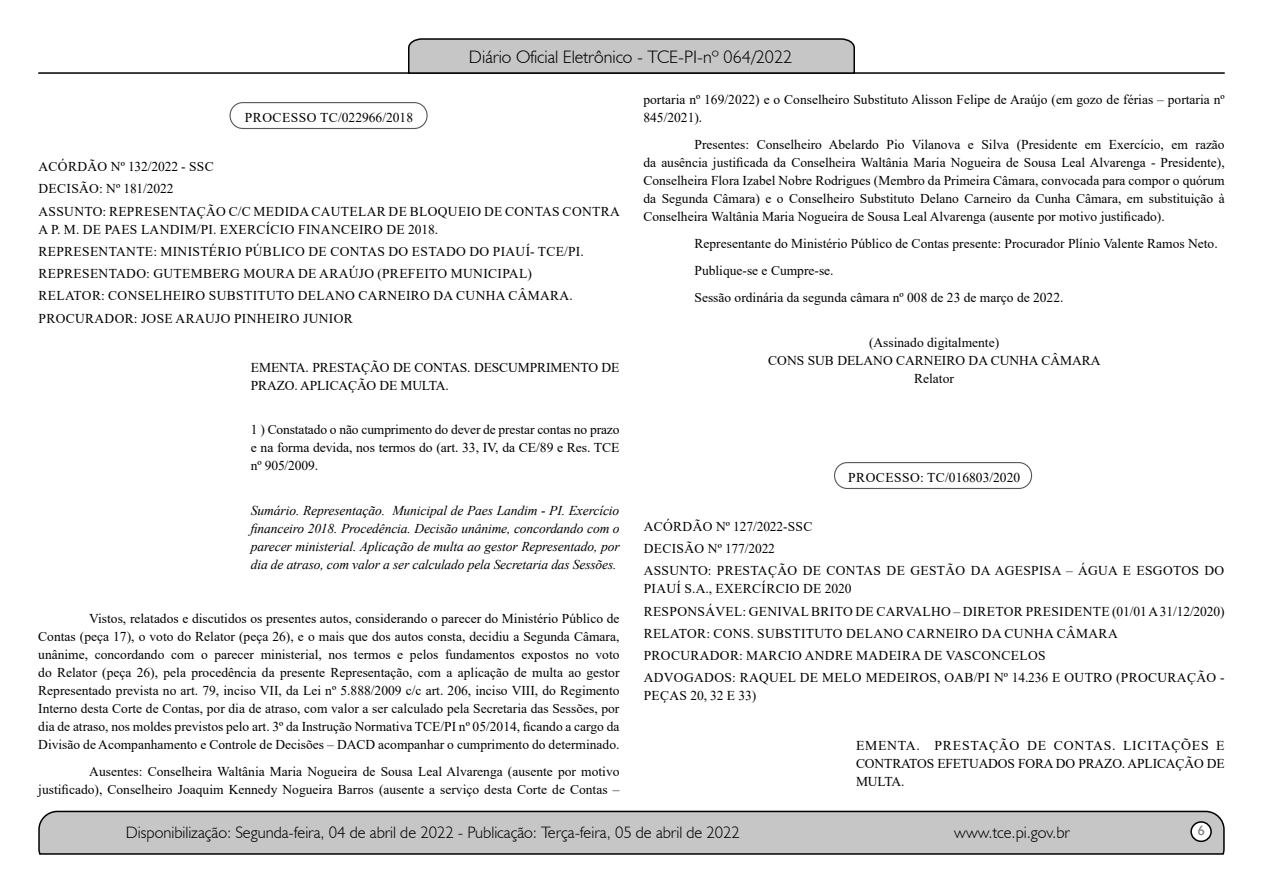
<style>
.page{position:relative;width:1263px;height:893px;background:#fff}
.page>*{position:absolute;margin:0;border:0;box-sizing:border-box;transform-origin:0 0}
.t1{font:300 18px "Humanist 521 BT";color:#000}
.t2{font:300 16.5px "Humanist 521 BT";color:#000}
.t3{font:15px "Estrangelo Edessa";color:#808080}
.t4{font:13.5px/18px "Times New Roman";color:#000;text-align:justify}
.t5{font:13.5px/22.2px "Times New Roman";letter-spacing:.025em;color:#000}
.t6{font:italic 13.5px/18px "Times New Roman";letter-spacing:-.01em;color:#000;text-align:justify}
.t7{font:13.5px "Times New Roman";letter-spacing:.02em;color:#000}
</style>
<div class="page">
<svg style="left:38px;top:810px;width:1187px;height:45px;background:#b9b9b9"></svg>
<div style="left:1191px;top:822px;width:20px;height:19px;background:#fff;border-radius:50%"></div>
<div style="left:1190px;top:821px;width:22px;height:21px;border:2px solid #000;border-radius:50%"></div>
<hr style="left:38px;top:72px;width:1187px;height:2px;background:#000">
<svg style="left:407px;top:38px;width:449px;height:36px;background:#b4b4b4"></svg>
<div style="left:229px;top:102px;width:199px;height:27px;border:1px solid #575756;border-radius:13px"></div>
<div style="left:834px;top:462px;width:198px;height:27px;border:1px solid #575756;border-radius:13px"></div>
<h1 class="t1" style="left:469px;top:46px;width:325px">Diário Oficial Eletrônico - TCE-PI-nº 064/2022</h1>
<p class="t7" style="left:245px;top:108px;width:170px">PROCESSO TC/022966/2018</p>
<p class="t5" style="left:39px;top:155px;width:583px">ACÓRDÃO Nº 132/2022 - SSC<br>DECISÃO: Nº 181/2022<br>ASSUNTO: REPRESENTAÇÃO C/C MEDIDA CAUTELAR DE BLOQUEIO DE CONTAS CONTRA</p>
<p class="t5" style="left:39px;top:217px;width:547px">A P. M. DE PAES LANDIM/PI. EXERCÍCIO FINANCEIRO DE 2018.<br>REPRESENTANTE: MINISTÉRIO PÚBLICO DE CONTAS DO ESTADO DO PIAUÍ- TCE/PI.<br>REPRESENTADO: GUTEMBERG MOURA DE ARAÚJO (PREFEITO MUNICIPAL)<br>RELATOR: CONSELHEIRO SUBSTITUTO DELANO CARNEIRO DA CUNHA CÂMARA.<br>PROCURADOR: JOSE ARAUJO PINHEIRO JUNIOR</p>
<p class="t4" style="left:251px;top:358px;width:370px">EMENTA. PRESTAÇÃO DE CONTAS. DESCUMPRIMENTO DE<br>PRAZO. APLICAÇÃO DE MULTA.</p>
<p class="t4" style="left:251px;top:420px;width:370px">1 ) Constatado o não cumprimento do dever de prestar contas no prazo e na forma devida, nos termos do (art. 33, IV, da CE/89 e Res. TCE nº 905/2009.</p>
<p class="t6" style="left:251px;top:501px;width:370px">Sumário. Representação. Municipal de Paes Landim - PI. Exercício financeiro 2018. Procedência. Decisão unânime, concordando com o parecer ministerial. Aplicação de multa ao gestor Representado, por dia de atraso, com valor a ser calculado pela Secretaria das Sessões.</p>
<p class="t4" style="left:38px;top:609px;width:583px;text-indent:51px">Vistos, relatados e discutidos os presentes autos, considerando o parecer do Ministério Público de Contas (peça 17), o voto do Relator (peça 26), e o mais que dos autos consta, decidiu a Segunda Câmara, unânime, concordando com o parecer ministerial, nos termos e pelos fundamentos expostos no voto do Relator (peça 26), pela procedência da presente Representação, com a aplicação de multa ao gestor Representado prevista no art. 79, inciso VII, da Lei nº 5.888/2009 c/c art. 206, inciso VIII, do Regimento Interno desta Corte de Contas, por dia de atraso, com valor a ser calculado pela Secretaria das Sessões, por dia de atraso, nos moldes previstos pelo art. 3º da Instrução Normativa TCE/PI nº 05/2014, ficando a cargo da Divisão de Acompanhamento e Controle de Decisões – DACD acompanhar o cumprimento do determinado.</p>
<p class="t4" style="left:38px;top:762px;width:583px;text-align:right">Ausentes: Conselheira Waltânia Maria Nogueira de Sousa Leal Alvarenga (ausente por motivo justificado), Conselheiro Joaquim Kennedy Nogueira Barros (ausente a serviço desta Corte de Contas –</p>
<p class="t4" style="left:643px;top:90px;width:583px">portaria nº 169/2022) e o Conselheiro Substituto Alisson Felipe de Araújo (em gozo de férias – portaria nº<br>845/2021).</p>
<p class="t4" style="left:643px;top:135px;width:583px;text-indent:51px">Presentes: Conselheiro Abelardo Pio Vilanova e Silva (Presidente em Exercício, em razão da ausência justificada da Conselheira Waltânia Maria Nogueira de Sousa Leal Alvarenga - Presidente), Conselheira Flora Izabel Nobre Rodrigues (Membro da Primeira Câmara, convocada para compor o quórum da Segunda Câmara) e o Conselheiro Substituto Delano Carneiro da Cunha Câmara, em substituição à Conselheira Waltânia Maria Nogueira de Sousa Leal Alvarenga (ausente por motivo justificado).</p>
<p class="t4" style="left:694px;top:229px;width:525px;line-height:27px;text-align:left">Representante do Ministério Público de Contas presente: Procurador Plínio Valente Ramos Neto.<br>Publique-se e Cumpre-se.<br>Sessão ordinária da segunda câmara nº 008 de 23 de março de 2022.</p>
<p class="t4" style="left:768px;top:333px;width:334px;text-align:center">(Assinado digitalmente)<br>CONS SUB DELANO CARNEIRO DA CUNHA CÂMARA<br>Relator</p>
<p class="t4" style="left:848px;top:468px;width:173px">PROCESSO: TC/016803/2020</p>
<p class="t5" style="left:644px;top:515px;width:582px">ACÓRDÃO Nº 127/2022-SSC<br>DECISÃO Nº 177/2022<br>ASSUNTO: PRESTAÇÃO DE CONTAS DE GESTÃO DA AGESPISA – ÁGUA E ESGOTOS DO</p>
<p class="t5" style="left:644px;top:577px;width:582px">PIAUÍ S.A., EXERCÍRCIO DE 2020<br>RESPONSÁVEL: GENIVAL BRITO DE CARVALHO – DIRETOR PRESIDENTE (01/01 A 31/12/2020)<br>RELATOR: CONS. SUBSTITUTO DELANO CARNEIRO DA CUNHA CÂMARA<br>PROCURADOR: MARCIO ANDRE MADEIRA DE VASCONCELOS<br>ADVOGADOS: RAQUEL DE MELO MEDEIROS, OAB/PI Nº 14.236 E OUTRO (PROCURAÇÃO -</p>
<p class="t5" style="left:644px;top:684px;width:114px">PEÇAS 20, 32 E 33)</p>
<p class="t4" style="left:856px;top:736px;width:370px">EMENTA. PRESTAÇÃO DE CONTAS. LICITAÇÕES E CONTRATOS EFETUADOS FORA DO PRAZO. APLICAÇÃO DE MULTA.</p>
<p class="t2" style="left:126px;top:822px;width:616px">Disponibilização: Segunda-feira, 04 de abril de 2022 - Publicação: Terça-feira, 05 de abril de 2022</p>
<p class="t2" style="left:954px;top:822px;width:117px">www.tce.pi.gov.br</p>
<p class="t3" style="left:1197px;top:823px;width:9px">6</p>
</div>
